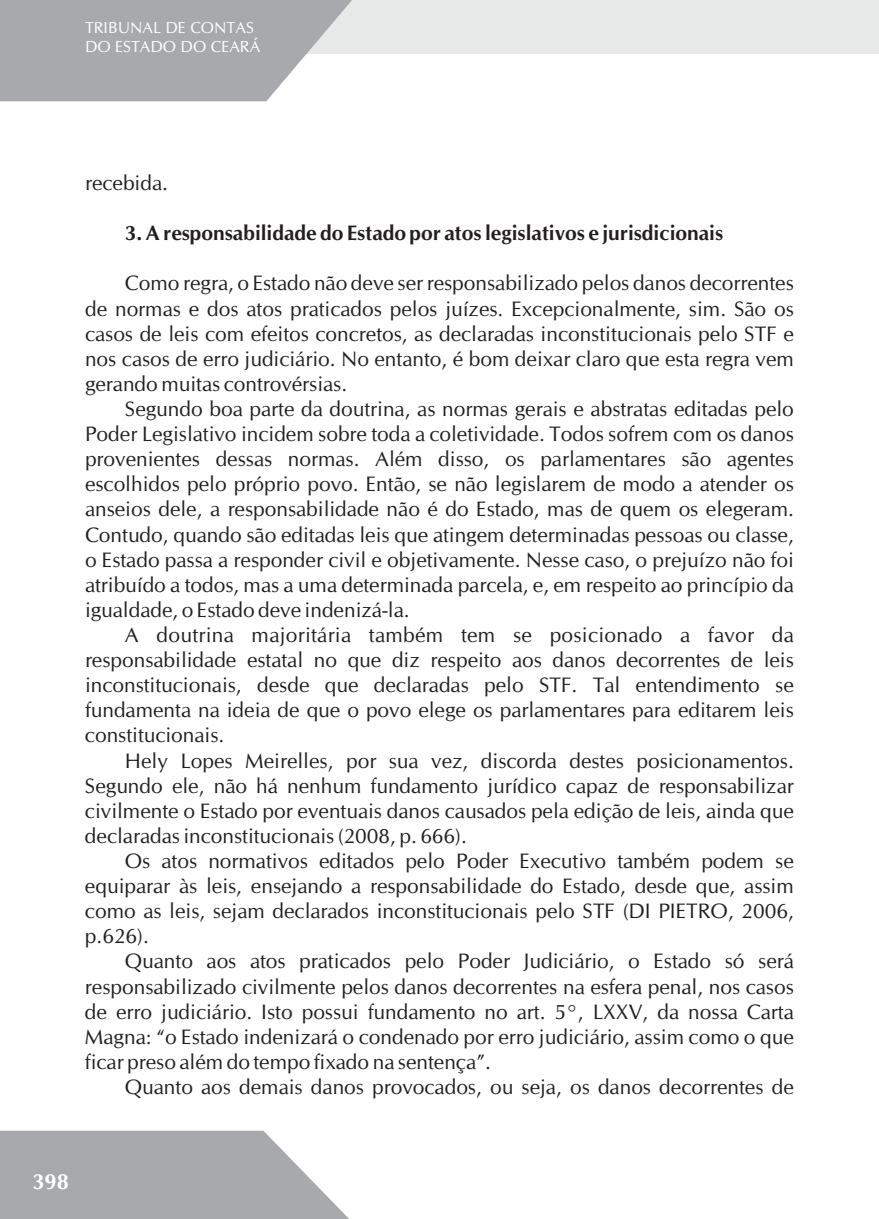
<style>
.page{position:relative;width:879px;height:1219px;background:#fff}
.page>*{position:absolute;margin:0;border:0;box-sizing:border-box;transform-origin:0 0}
.t1{font:700 22px "CG Omega";color:#fff}
.t2{font:21px/25.2px "CG Omega";color:#231f20;text-align:justify}
.t3{font:700 21px "CG Omega";color:#231f20}
.t4{font:16px/19.2px "CG Omega";color:#fff}
</style>
<div class="page">
<div style="left:0;top:0;width:879px;height:53px;background:#e7e8e8"></div>
<svg style="left:0;top:1131px;width:349px;height:88px;background:#b1b3b6"></svg>
<svg style="left:0;top:0;width:352px;height:101px;background:#b0b1b4"></svg>
<p class="t4" style="left:85px;top:19px;width:177px">TRIBUNAL DE CONTAS<br>DO ESTADO DO CEARÁ</p>
<p class="t2" style="left:85px;top:172px;width:84px">recebida.</p>
<p class="t3" style="left:125px;top:225px;width:600px">3. A responsabilidade do Estado por atos legislativos e jurisdicionais</p>
<p class="t2" style="left:85px;top:272px;width:710px;text-indent:40px">Como regra, o Estado não deve ser responsabilizado pelos danos decorrentes de normas e dos atos praticados pelos juízes. Excepcionalmente, sim. São os casos de leis com efeitos concretos, as declaradas inconstitucionais pelo STF e nos casos de erro judiciário. No entanto, é bom deixar claro que esta regra vem gerando muitas controvérsias.</p>
<p class="t2" style="left:85px;top:398px;width:710px;text-indent:40px">Segundo boa parte da doutrina, as normas gerais e abstratas editadas pelo Poder Legislativo incidem sobre toda a coletividade. Todos sofrem com os danos provenientes dessas normas. Além disso, os parlamentares são agentes escolhidos pelo próprio povo. Então, se não legislarem de modo a atender os anseios dele, a responsabilidade não é do Estado, mas de quem os elegeram.<br>Contudo, quando são editadas leis que atingem determinadas pessoas ou classe, o Estado passa a responder civil e objetivamente. Nesse caso, o prejuízo não foi atribuído a todos, mas a uma determinada parcela, e, em respeito ao princípio da igualdade, o Estado deve indenizá-la.</p>
<p class="t2" style="left:85px;top:624px;width:710px;text-indent:40px">A doutrina majoritária também tem se posicionado a favor da responsabilidade estatal no que diz respeito aos danos decorrentes de leis inconstitucionais, desde que declaradas pelo STF. Tal entendimento se fundamenta na ideia de que o povo elege os parlamentares para editarem leis constitucionais.</p>
<p class="t2" style="left:85px;top:749px;width:710px;text-indent:40px">Hely Lopes Meirelles, por sua vez, discorda destes posicionamentos.<br>Segundo ele, não há nenhum fundamento jurídico capaz de responsabilizar civilmente o Estado por eventuais danos causados pela edição de leis, ainda que declaradas inconstitucionais (2008, p. 666).</p>
<p class="t2" style="left:85px;top:850px;width:710px;text-indent:40px">Os atos normativos editados pelo Poder Executivo também podem se equiparar às leis, ensejando a responsabilidade do Estado, desde que, assim como as leis, sejam declarados inconstitucionais pelo STF (DI PIETRO, 2006, p.626).</p>
<p class="t2" style="left:85px;top:950px;width:710px;text-indent:40px">Quanto aos atos praticados pelo Poder Judiciário, o Estado só será responsabilizado civilmente pelos danos decorrentes na esfera penal, nos casos de erro judiciário. Isto possui fundamento no art. 5°, LXXV, da nossa Carta Magna: “o Estado indenizará o condenado por erro judiciário, assim como o que ficar preso além do tempo fixado na sentença”.</p>
<p class="t2" style="left:125px;top:1076px;width:670px">Quanto aos demais danos provocados, ou seja, os danos decorrentes de</p>
<p class="t1" style="left:32px;top:1173px;width:38px">398</p>
</div>
